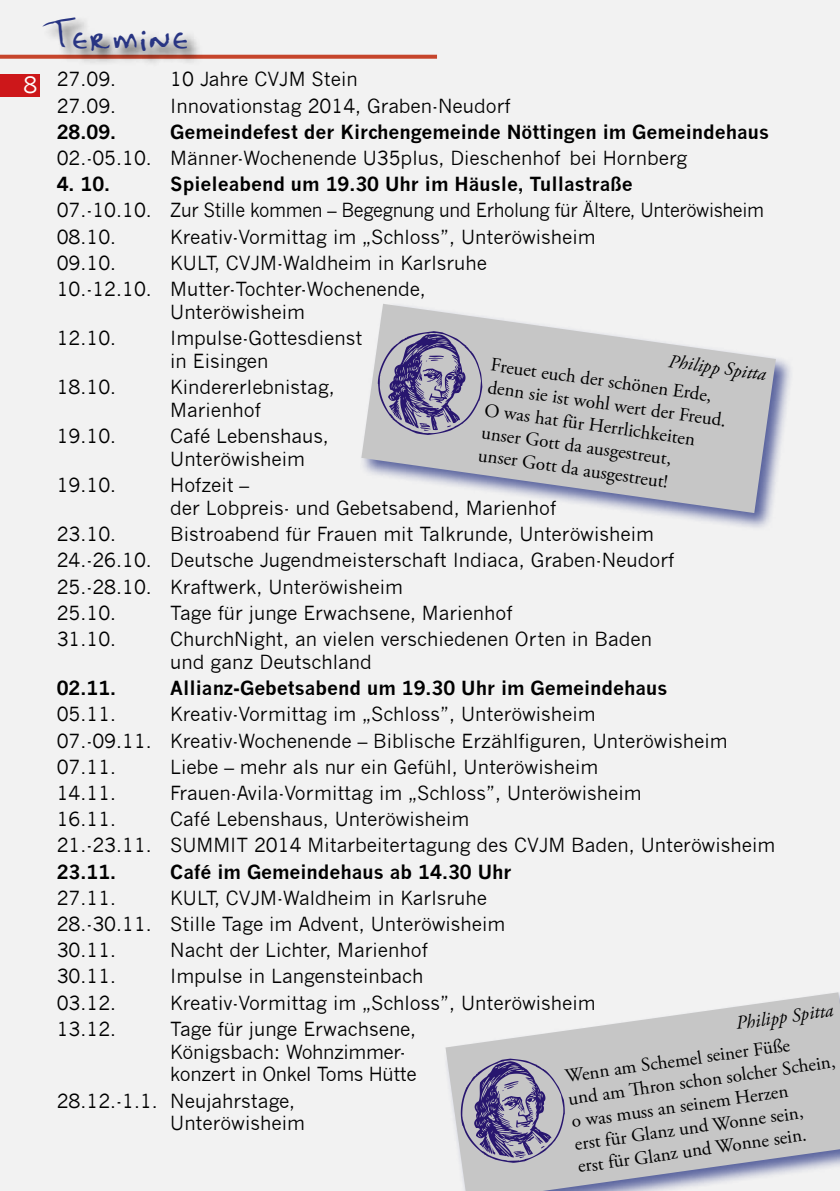
<style>
.page{position:relative;width:840px;height:1191px;background:#fff}
.page>*{position:absolute;margin:0;border:0;box-sizing:border-box;transform-origin:0 0}
.t1{font:42px "Kaela";color:#283583;scale:.94 1}
.t2{font:19px/26.2px "News Gothic";color:#000}
.t3{font:19px/22.8px "Adobe Garamond Pro";color:#000}
.t4{font:700 19px "News Gothic";color:#000}
.t5{font:19px/22.8px "News Gothic";letter-spacing:-.02em;color:#000}
.t6{font:italic 19px "Adobe Garamond Pro";color:#000}
.s1{font-size:22px;color:#fff}
</style>
<div class="page">
<div style="left:0;top:0;width:839px;height:1191px;background:#f2f2f2"></div>
<svg style="left:0;top:55px;width:437px;height:4px"></svg>
<div style="left:0;top:74px;width:40px;height:22px;background:#cd171a"></div>
<div style="left:359px;top:301px;width:435px;height:230px;background:#283583;opacity:.75"></div>
<svg style="left:361px;top:304px;width:414px;height:209px;fill:#c6c6c6"></svg>
<svg style="left:371px;top:324px;width:118px;height:117px;background:#9f9ab1"></svg>
<div style="left:43px;top:16px;width:161px;height:52px;background:#000;opacity:.8"></div>
<svg style="left:445px;top:992px;width:394px;height:199px;fill:#c6c6c6"></svg>
<svg style="left:453px;top:1052px;width:118px;height:117px;background:#a09bb1"></svg>
<h1 class="t1" style="left:45px;top:10px;width:156px">Termine</h1>
<p class="t2" style="left:24px;top:66px;width:94px"><span class="s1">8</span> 27.09.</p>
<p class="t2" style="left:170px;top:66px;width:189px">10 Jahre CVJM Stein</p>
<p class="t2" style="left:57px;top:93px;width:61px">27.09.</p>
<p class="t2" style="left:170px;top:93px;width:342px">Innovationstag 2014, Graben-Neudorf</p>
<p class="t4" style="left:57px;top:120px;width:61px">28.09.</p>
<p class="t4" style="left:170px;top:120px;width:600px">Gemeindefest der Kirchengemeinde Nöttingen im Gemeindehaus</p>
<p class="t2" style="left:57px;top:145px;width:631px">02.-05.10. Männer-Wochenende U35plus, Dieschenhof bei Hornberg</p>
<p class="t4" style="left:57px;top:173px;width:55px">4. 10.</p>
<p class="t4" style="left:170px;top:173px;width:463px">Spieleabend um 19.30 Uhr im Häusle, Tullastraße</p>
<p class="t5" style="left:57px;top:197px;width:708px;line-height:26.2px">07.-10.10. Zur Stille kommen – Begegnung und Erholung für Ältere, Unteröwisheim<br>08.10.</p>
<p class="t2" style="left:170px;top:224px;width:426px">Kreativ-Vormittag im „Schloss”, Unteröwisheim</p>
<p class="t2" style="left:57px;top:250px;width:61px">09.10.</p>
<p class="t2" style="left:57px;top:250px;width:431px;text-indent:113px">KULT, CVJM-Waldheim in Karlsruhe<br>10.-12.10. Mutter-Tochter-Wochenende,</p>
<p class="t2" style="left:170px;top:299px;width:136px">Unteröwisheim</p>
<p class="t2" style="left:57px;top:325px;width:61px">12.10.</p>
<p class="t2" style="left:170px;top:327px;width:193px;line-height:22.8px">Impulse-Gottesdienst in Eisingen</p>
<p class="t2" style="left:57px;top:374px;width:61px">18.10.</p>
<p class="t2" style="left:170px;top:376px;width:166px;line-height:22.8px">Kindererlebnistag,<br>Marienhof</p>
<p class="t2" style="left:57px;top:423px;width:61px">19.10.</p>
<p class="t2" style="left:170px;top:425px;width:160px;line-height:22.8px">Café Lebenshaus,<br>Unteröwisheim</p>
<p class="t2" style="left:57px;top:472px;width:61px">19.10.</p>
<p class="t2" style="left:170px;top:474px;width:387px;line-height:22.8px">Hofzeit –<br>der Lobpreis- und Gebetsabend, Marienhof</p>
<p class="t2" style="left:57px;top:521px;width:61px">23.10.</p>
<p class="t6" style="left:670px;top:349px;width:100px;rotate:8deg">Philipp Spitta</p>
<p class="t3" style="left:489px;top:376px;width:242px;rotate:8deg">denn sie ist wohl wert der Freud.<br>O was hat für Herrlichkeiten unser Gott da ausgestreut,<br>unser Gott da ausgestreut!</p>
<p class="t3" style="left:492px;top:354px;width:224px;rotate:8deg">Freuet euch der schönen Erde,</p>
<p class="t2" style="left:57px;top:521px;width:618px;text-indent:113px">Bistroabend für Frauen mit Talkrunde, Unteröwisheim 24.-26.10. Deutsche Jugendmeisterschaft Indiaca, Graben-Neudorf 25.-28.10. Kraftwerk, Unteröwisheim<br>25.10.</p>
<p class="t2" style="left:170px;top:600px;width:343px">Tage für junge Erwachsene, Marienhof</p>
<p class="t2" style="left:57px;top:626px;width:61px">31.10.</p>
<p class="t2" style="left:170px;top:628px;width:483px;line-height:22.8px">ChurchNight, an vielen verschiedenen Orten in Baden und ganz Deutschland</p>
<p class="t4" style="left:57px;top:676px;width:61px">02.11.</p>
<p class="t4" style="left:170px;top:676px;width:498px">Allianz-Gebetsabend um 19.30 Uhr im Gemeindehaus</p>
<p class="t2" style="left:57px;top:701px;width:61px">05.11.</p>
<p class="t2" style="left:57px;top:701px;width:672px;text-indent:113px">Kreativ-Vormittag im „Schloss”, Unteröwisheim<br>07.-09.11. Kreativ-Wochenende – Biblische Erzählfiguren, Unteröwisheim<br>07.11.</p>
<p class="t2" style="left:170px;top:754px;width:429px">Liebe – mehr als nur ein Gefühl, Unteröwisheim</p>
<p class="t2" style="left:57px;top:780px;width:61px">14.11.</p>
<p class="t2" style="left:170px;top:780px;width:472px">Frauen-Avila-Vormittag im „Schloss”, Unteröwisheim</p>
<p class="t2" style="left:57px;top:806px;width:61px">16.11.</p>
<p class="t2" style="left:57px;top:806px;width:719px;text-indent:113px">Café Lebenshaus, Unteröwisheim<br>21.-23.11. SUMMIT 2014 Mitarbeitertagung des CVJM Baden, Unteröwisheim</p>
<p class="t4" style="left:57px;top:860px;width:61px">23.11.</p>
<p class="t4" style="left:170px;top:860px;width:342px">Café im Gemeindehaus ab 14.30 Uhr</p>
<p class="t2" style="left:57px;top:885px;width:61px">27.11.</p>
<p class="t2" style="left:57px;top:885px;width:450px;text-indent:113px">KULT, CVJM-Waldheim in Karlsruhe<br>28.-30.11. Stille Tage im Advent, Unteröwisheim<br>30.11.</p>
<p class="t2" style="left:170px;top:937px;width:259px">Nacht der Lichter, Marienhof</p>
<p class="t2" style="left:57px;top:963px;width:61px">30.11.</p>
<p class="t2" style="left:170px;top:963px;width:254px">Impulse in Langensteinbach</p>
<p class="t2" style="left:57px;top:989px;width:61px">03.12.</p>
<p class="t2" style="left:170px;top:989px;width:426px">Kreativ-Vormittag im „Schloss”, Unteröwisheim</p>
<p class="t2" style="left:57px;top:1016px;width:61px">13.12.</p>
<p class="t5" style="left:170px;top:1017px;width:248px">Tage für junge Erwachsene,<br>Königsbach: Wohnzimmer&shy;konzert in Onkel Toms Hütte</p>
<p class="t2" style="left:170px;top:1089px;width:136px;line-height:22.8px;text-indent:-113px">28.12.-1.1. Neujahrstage,<br>Unteröwisheim</p>
<p class="t6" style="left:733px;top:1012px;width:100px;rotate:-8deg">Philipp Spitta</p>
<p class="t3" style="left:563px;top:1065px;width:271px;rotate:-8deg">Wenn am Schemel seiner Füße<br>und am Th ron schon solcher Schein, o was muss an seinem Herzen<br>erst für Glanz und Wonne sein,<br>erst für Glanz und Wonne sein.</p>
</div>
